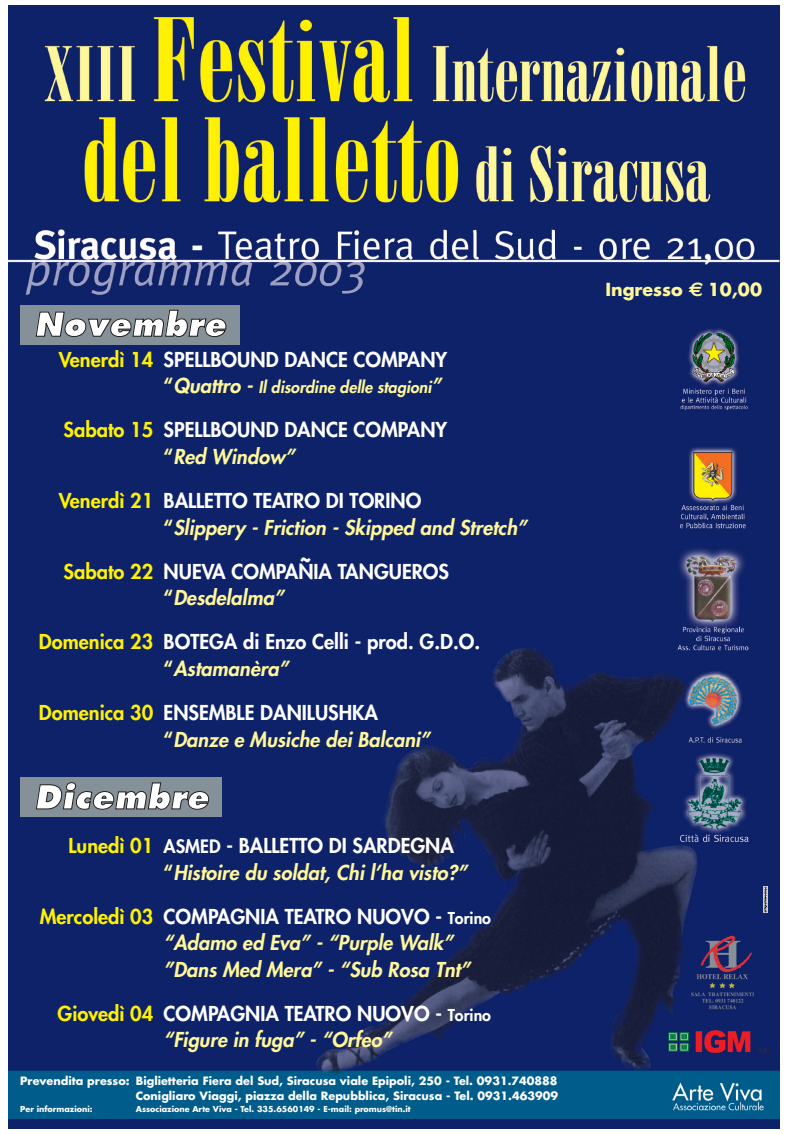
<style>
.page{position:relative;width:794px;height:1134px;background:#fff}
.page>*{position:absolute;margin:0;border:0;box-sizing:border-box;transform-origin:0 0}
.t1{font:italic 800 32px "Futura";letter-spacing:.015em;color:#fff}
.t2{font:italic 800 20px/26.6px "Futura";color:#fff79a}
.t3{font:800 20px/26.6px "Futura";color:#fff}
.t4{font:700 17.52px "Futura";color:#fff79a}
.t5{font:italic 800 16px "Futura";color:#fff79a}
.t6{font:700 11.2px/14.6px "Futura";color:#fff;text-align:right}
.t7{font:700 8px "Futura";color:#fff}
.s1{color:#fff101}
.s2{font-style:normal;font-size:20px}
.s3{font-size:20px}
.s4{color:#fff79a}
.s5{font-style:italic;color:#fff79a}
.s6{font-style:normal;color:#fff101}
.s7{font-style:normal;color:#fff}
.s8{font-style:normal}
.s9{font-style:normal;font-size:18px;color:#fff}
.s10{font-style:normal;font-size:16px;color:#fff}
.s11{font-family:"Euro Sans";font-size:19.72px}
</style>
<div class="page">
<img style="left:9px;top:6px;width:771px;height:1122px">
<div style="left:20px;top:305px;width:219px;height:40px;background:#859198"></div>
<div style="left:20px;top:777px;width:202px;height:39px;background:#859198"></div>
<img style="left:764px;top:886px;width:4px;height:27px">
<h1 class="t1" style="left:34px;top:310px;width:193px">Novembre</h1>
<p class="t3" style="left:59px;top:348px;width:390px"><span class="s1">Venerdì 14</span> SPELLBOUND DANCE COMPANY</p>
<p class="t5" style="left:164px;top:380px;width:279px"><span class="s2">“</span><span class="s3">Quattro -</span> Il disordine delle stagioni<span class="s3">”</span></p>
<p class="t3" style="left:164px;top:418px;width:285px;text-indent:-100px"><span class="s1">Sabato 15</span> SPELLBOUND DANCE COMPANY <span class="s4">“</span><span class="s5">Red Window”</span></p>
<p class="t2" style="left:164px;top:489px;width:365px;text-indent:-105px"><span class="s6">Venerdì 21</span> <span class="s7">BALLETTO TEATRO DI TORINO<br></span><span class="s8">“</span>Slippery - Friction - Skipped and Stretch”</p>
<p class="t3" style="left:164px;top:559px;width:287px;text-indent:-100px"><span class="s1">Sabato 22</span> NUEVA COMPANIA TANGUEROS <span class="s4">“</span><span class="s5">Desdelalma”</span></p>
<p class="t3" style="left:164px;top:630px;width:318px;text-indent:-125px"><span class="s1">Domenica 23</span> BOTEGA di Enzo Celli - prod. G.D.O. <span class="s4">“</span><span class="s5">Astamanèra”</span></p>
<p class="t2" style="left:164px;top:701px;width:268px;text-indent:-125px"><span class="s6">Domenica 30</span> <span class="s7">ENSEMBLE DANILUSHKA </span><span class="s8">“</span>Danze e Musiche dei Balcani”</p>
<h1 class="t1" style="left:34px;top:783px;width:176px">Dicembre</h1>
<p class="t2" style="left:164px;top:834px;width:305px;text-indent:-95px"><span class="s6">Lunedì 01</span> <span class="s9">ASMED</span> <span class="s7">- BALLETTO DI SARDEGNA </span><span class="s8">“</span>Histoire du soldat, Chi l’ha visto?”</p>
<p class="t2" style="left:164px;top:904px;width:329px;text-indent:-124px"><span class="s6">Mercoledì 03</span> <span class="s7">COMPAGNIA TEATRO NUOVO -</span> <span class="s10">Torino </span>“Adamo ed Eva” - “Purple Walk” ”Dans Med Mera” - “Sub Rosa Tnt”</p>
<p class="t2" style="left:58px;top:1002px;width:435px;text-align:center"><span class="s6">Giovedì 04</span> <span class="s7">COMPAGNIA TEATRO NUOVO -</span> <span class="s10">Torino </span>“Figure in fuga” - “Orfeo”</p>
<p class="t3" style="left:300px;top:546px;width:13px">~</p>
<p class="t6" style="left:20px;top:1075px;width:539px">Prevendita presso: Biglietteria Fiera del Sud, Siracusa viale Epipoli, 250 - Tel. 0931.740888<br>Conigliaro Viaggi, piazza della Repubblica, Siracusa - Tel. 0931.463909</p>
<p class="t7" style="left:20px;top:1105px;width:74px">Per informazioni:</p>
<p class="t7" style="left:136px;top:1105px;width:276px">Associazione Arte Viva - Tel. 335.6560149 - E-mail: promus@tin.it</p>
<p class="t4" style="left:605px;top:281px;width:158px">Ingresso <span class="s11">€</span> 10,00</p>
</div>
